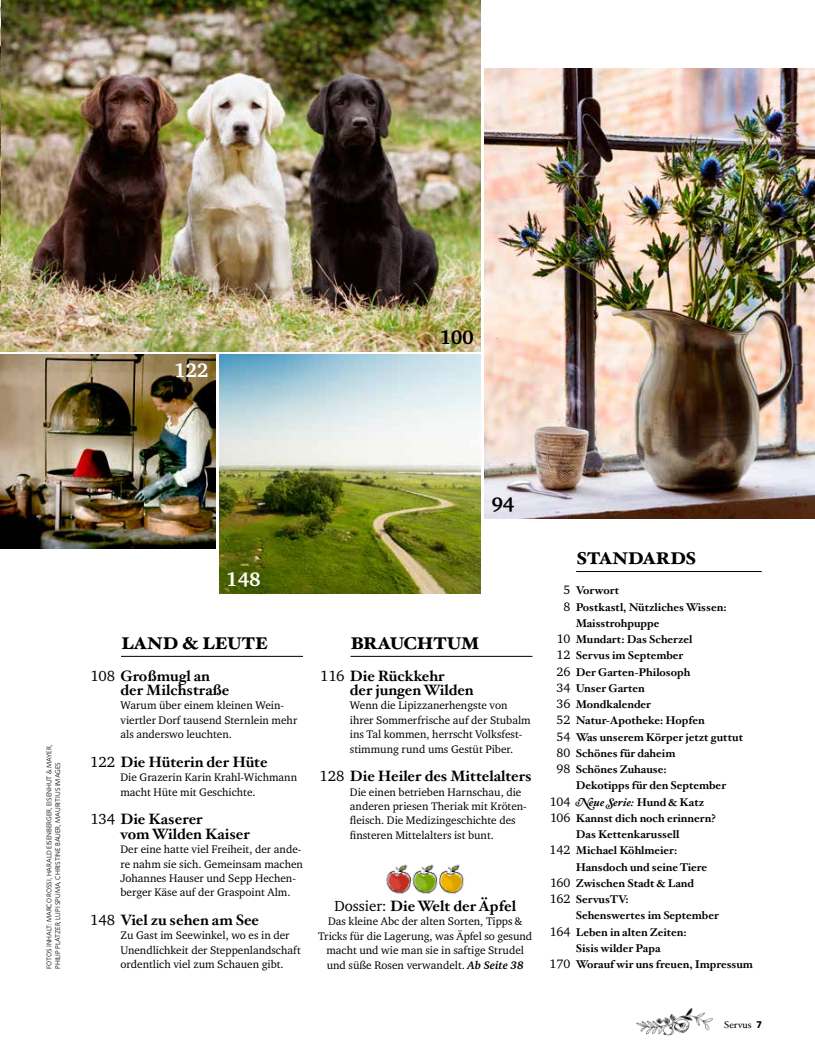
<style>
.page{position:relative;width:815px;height:1063px;background:#fff}
.page>*{position:absolute;margin:0;border:0;box-sizing:border-box;transform-origin:0 0}
.t1{font:700 25px "Hoefler Txt";letter-spacing:-.025em;color:#000}
.t2{font:700 20px "Charter ITC";letter-spacing:-.01em;color:#fff}
.t3{font:700 20px "Charter ITC";color:#000}
.t4{font:700 15px/14.4px "Hoefler Txt";color:#000}
.t5{font:11.25px/14.4px "Charter ITC";color:#000}
.t6{font:700 11.25px "Hoefler Txt";color:#000}
.t7{font:italic 700 11.25px "Hoefler Txt";color:#000}
.t8{font:10px "Hoefler Txt";letter-spacing:-.005em;color:#000}
.t9{font:6.88px/8.8px "Whitney";letter-spacing:-.005em;color:#000}
.s1{font-family:"Charter ITC";font-weight:400}
.s2{font-weight:700;font-style:italic}
.s3{font-family:"Charter ITC";font-weight:400;font-size:12.5px}
.s4{font-family:"Charter ITC";font-weight:400;font-style:normal;font-size:12.5px}
.s5{font-style:normal}
.s6{font-family:"Whitney";font-weight:700}
</style>
<div class="page">
<img style="left:636px;top:1008px;width:77px;height:28px">
<img style="left:219px;top:355px;width:262px;height:238px">
<img style="left:0;top:0;width:481px;height:351px">
<img style="left:0;top:295px;width:1px;height:298px">
<img style="left:0;top:355px;width:216px;height:193px">
<img style="left:0;top:0;width:1px;height:291px">
<hr style="left:121px;top:656px;width:182px;height:1px;background:#000">
<hr style="left:350px;top:656px;width:182px;height:1px;background:#000">
<img style="left:484px;top:68px;width:331px;height:450px">
<hr style="left:576px;top:571px;width:186px;height:1px;background:#000">
<img style="left:386px;top:864px;width:79px;height:30px">
<h2 class="t2" style="left:174px;top:358px;width:36px">122</h2>
<h2 class="t3" style="left:440px;top:325px;width:35px">100</h2>
<p class="t9" style="left:45px;top:969px;width:226px;rotate:-90deg">FOTOS INHALT: MARCO ROSSI, HARALD EISENBERGER, EISENHUT &amp; MAYER,<br>PHILIP PLATZER, LUPI SPUMA, CHRISTINE BAUER, MAURITIUS IMAGES</p>
<h2 class="t3" style="left:492px;top:492px;width:25px">94</h2>
<h2 class="t2" style="left:226px;top:567px;width:36px">148</h2>
<h1 class="t1" style="left:121px;top:621px;width:149px">land &amp; leute</h1>
<h1 class="t1" style="left:350px;top:621px;width:131px">brauchtum</h1>
<h3 class="t4" style="left:120px;top:668px;width:111px;text-indent:-30px"><span class="s1">108</span> Großmugl an der Milchstraße</h3>
<p class="t5" style="left:120px;top:698px;width:178px">Warum über einem kleinen Wein&shy;viertler Dorf tausend Sternlein mehr als anderswo leuchten.</p>
<h3 class="t4" style="left:90px;top:754px;width:179px"><span class="s1">122</span> Die Hüterin der Hüte</h3>
<p class="t5" style="left:120px;top:770px;width:178px">Die Grazerin Karin Krahl-Wichmann macht Hüte mit Geschichte.</p>
<h3 class="t4" style="left:120px;top:811px;width:131px;text-indent:-30px"><span class="s1">134</span> Die Kaserer<br>vom Wilden Kaiser</h3>
<p class="t5" style="left:120px;top:842px;width:184px">Der eine hatte viel Freiheit, der ande&shy;re nahm sie sich. Gemeinsam machen Johannes Hauser und Sepp Hechen&shy;berger Käse auf der Graspoint Alm.</p>
<h3 class="t4" style="left:90px;top:912px;width:171px"><span class="s1">148</span> Viel zu sehen am See</h3>
<p class="t5" style="left:120px;top:928px;width:182px">Zu Gast im Seewinkel, wo es in der<br>Unendlichkeit der Steppenlandschaft ordentlich viel zum Schauen gibt.</p>
<h3 class="t4" style="left:350px;top:668px;width:125px;text-indent:-30px"><span class="s1">116</span> Die Rückkehr<br>der jungen Wilden</h3>
<p class="t5" style="left:350px;top:698px;width:182px">Wenn die Lipizzanerhengste von ihrer Sommerfrische auf der Stubalm ins Tal kommen, herrscht Volksfest&shy;stimmung rund ums Gestüt Piber.</p>
<h3 class="t4" style="left:320px;top:768px;width:213px"><span class="s1">128</span> Die Heiler des Mittelalters</h3>
<p class="t5" style="left:350px;top:785px;width:179px">Die einen betrieben Harnschau, die anderen priesen Theriak mit Kröten&shy;fleisch. Die Medizingeschichte des finsteren Mittelalters ist bunt.</p>
<h3 class="t4" style="left:334px;top:898px;width:183px"><span class="s1">Dossier:</span> Die Welt der Äpfel</h3>
<p class="t5" style="left:318px;top:914px;width:215px;text-align:center">Das kleine Abc der alten Sorten, Tipps &amp; Tricks für die Lagerung, was Äpfel so gesund macht und wie man sie in saftige Strudel und süße Rosen verwandelt. <span class="s2">Ab Seite 38</span></p>
<h1 class="t1" style="left:576px;top:536px;width:122px">standards</h1>
<p class="t6" style="left:563px;top:582px;width:57px"><span class="s3">5</span> Vorwort</p>
<p class="t6" style="left:563px;top:598px;width:165px"><span class="s3">8</span> Postkastl, Nützliches Wissen:</p>
<p class="t6" style="left:576px;top:615px;width:85px">Maisstrohpuppe</p>
<p class="t6" style="left:557px;top:631px;width:137px"><span class="s3">10</span> Mundart: Das Scherzel</p>
<p class="t6" style="left:557px;top:647px;width:128px"><span class="s3">12</span> Servus im September</p>
<p class="t6" style="left:557px;top:663px;width:135px"><span class="s3">26</span> Der Garten-Philosoph</p>
<p class="t6" style="left:557px;top:680px;width:90px"><span class="s3">34</span> Unser Garten</p>
<p class="t6" style="left:557px;top:696px;width:96px"><span class="s3">36</span> Mondkalender</p>
<p class="t6" style="left:557px;top:712px;width:150px"><span class="s3">52</span> Natur-Apotheke: Hopfen</p>
<p class="t6" style="left:556px;top:728px;width:188px"><span class="s3">54</span> Was unserem Körper jetzt guttut</p>
<p class="t6" style="left:557px;top:745px;width:119px"><span class="s3">80</span> Schönes für daheim</p>
<p class="t6" style="left:557px;top:761px;width:112px"><span class="s3">98</span> Schönes Zuhause:</p>
<p class="t6" style="left:576px;top:777px;width:152px">Dekotipps für den September</p>
<p class="t7" style="left:550px;top:795px;width:156px"><span class="s4">104</span> Neue Serie: <span class="s5">Hund &amp; Katz</span></p>
<p class="t6" style="left:550px;top:810px;width:167px"><span class="s3">106</span> Kannst dich noch erinnern?</p>
<p class="t6" style="left:576px;top:826px;width:105px">Das Kettenkarussell</p>
<p class="t6" style="left:550px;top:842px;width:129px"><span class="s3">142</span> Michael Köhlmeier:</p>
<p class="t6" style="left:576px;top:858px;width:133px">Hansdoch und seine Tiere</p>
<p class="t6" style="left:550px;top:875px;width:145px"><span class="s3">160</span> Zwischen Stadt &amp; Land</p>
<p class="t6" style="left:550px;top:891px;width:80px"><span class="s3">162</span> ServusTV:</p>
<p class="t6" style="left:576px;top:907px;width:145px">Sehenswertes im September</p>
<p class="t6" style="left:550px;top:923px;width:138px"><span class="s3">164</span> Leben in alten Zeiten:</p>
<p class="t6" style="left:576px;top:940px;width:86px">Sisis wilder Papa</p>
<p class="t6" style="left:550px;top:956px;width:203px"><span class="s3">170</span> Worauf wir uns freuen, Impressum</p>
<p class="t8" style="left:724px;top:1017px;width:39px">Servus <span class="s6">7</span></p>
</div>
